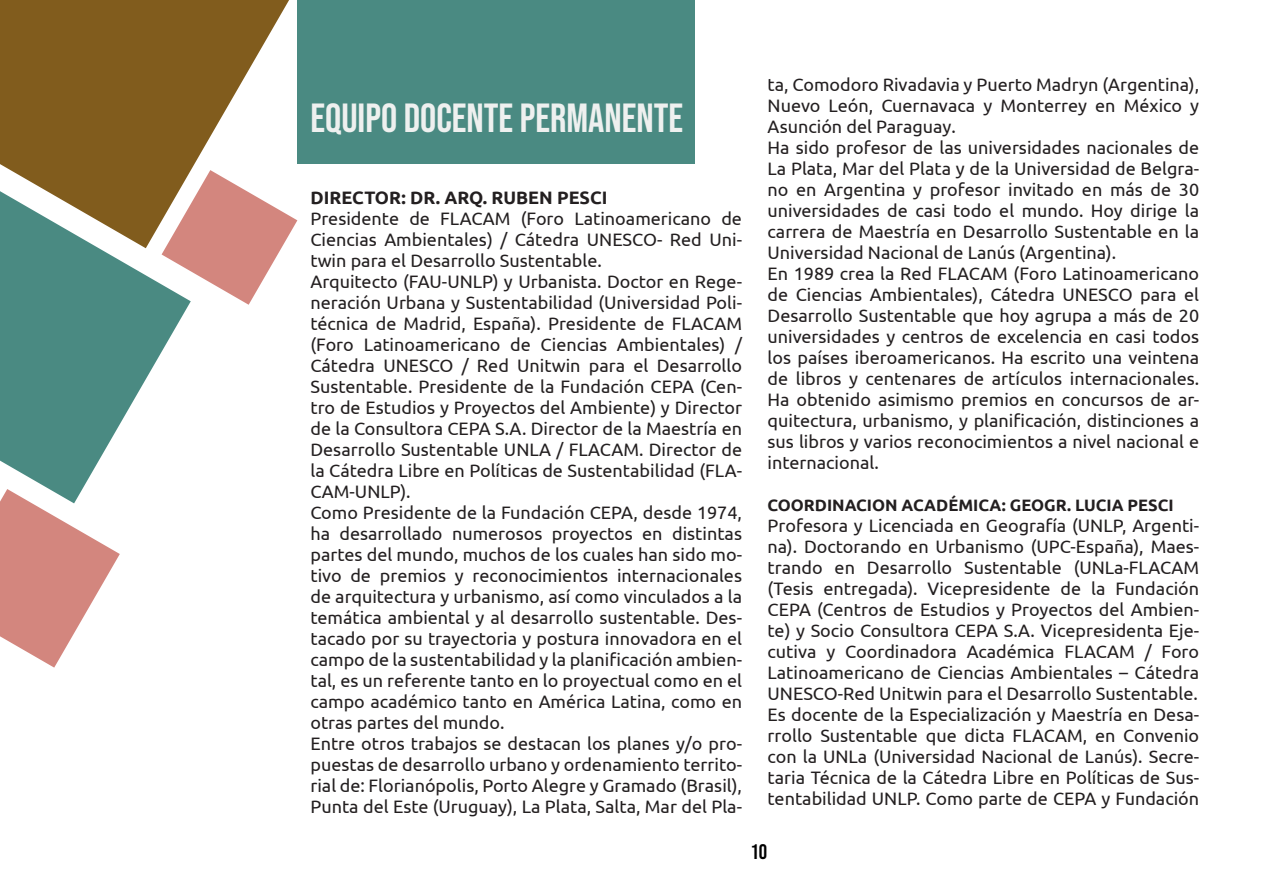
<style>
.page{position:relative;width:1263px;height:893px;background:#fff}
.page>*{position:absolute;margin:0;border:0;box-sizing:border-box;transform-origin:0 0}
.t1{font:40.5px "Bebas Neue";color:#eef0ef}
.t2{font:21px "Bebas Neue";color:#000}
.t3{font:18px/21px "Ubuntu";color:#231f20;text-align:justify}
.t4{font:700 18px "Ubuntu";color:#231f20}
.t5{font:700 16.5px "Ubuntu";color:#231f20}
</style>
<div class="page">
<svg style="left:0;top:0;width:289px;height:191px;fill:#815c1d"></svg>
<svg style="left:0;top:191px;width:189px;height:298px;fill:#4a8a82"></svg>
<svg style="left:162px;top:170px;width:135px;height:135px"></svg>
<svg style="left:0;top:489px;width:120px;height:179px"></svg>
<div style="left:297px;top:0;width:398px;height:164px;background:#4a8a82"></div>
<p class="t1" style="left:310px;top:95px;width:374px">EQUIPO DOCENTE PERMANENTE</p>
<p class="t4" style="left:310px;top:186px;width:298px">DIRECTOR: DR. ARQ. RUBEN PESCI</p>
<p class="t3" style="left:310px;top:207px;width:433px">Presidente de FLACAM (Foro Latinoamericano de Ciencias Ambientales) / Cátedra UNESCO- Red Uni&shy;twin para el Desarrollo Sustentable.</p>
<p class="t3" style="left:310px;top:270px;width:433px">Arquitecto (FAU-UNLP) y Urbanista. Doctor en Rege&shy;neración Urbana y Sustentabilidad (Universidad Poli&shy;técnica de Madrid, España). Presidente de FLACAM (Foro Latinoamericano de Ciencias Ambientales) / Cátedra UNESCO / Red Unitwin para el Desarrollo Sustentable. Presidente de la Fundación CEPA (Cen&shy;tro de Estudios y Proyectos del Ambiente) y Director de la Consultora CEPA S.A. Director de la Maestría en Desarrollo Sustentable UNLA / FLACAM. Director de la Cátedra Libre en Políticas de Sustentabilidad (FLA-CAM-UNLP).</p>
<p class="t3" style="left:310px;top:501px;width:433px">Como Presidente de la Fundación CEPA, desde 1974, ha desarrollado numerosos proyectos en distintas partes del mundo, muchos de los cuales han sido mo&shy;tivo de premios y reconocimientos internacionales de arquitectura y urbanismo, así como vinculados a la temática ambiental y al desarrollo sustentable. Des&shy;tacado por su trayectoria y postura innovadora en el campo de la sustentabilidad y la planificación ambien&shy;tal, es un referente tanto en lo proyectual como en el campo académico tanto en América Latina, como en otras partes del mundo.</p>
<p class="t3" style="left:310px;top:732px;width:433px">Entre otros trabajos se destacan los planes y/o pro&shy;puestas de desarrollo urbano y ordenamiento territo&shy;rial de: Florianópolis, Porto Alegre y Gramado (Brasil), Punta del Este (Uruguay), La Plata, Salta, Mar del Pla-</p>
<p class="t3" style="left:767px;top:73px;width:433px">ta, Comodoro Rivadavia y Puerto Madryn (Argentina), Nuevo León, Cuernavaca y Monterrey en México y Asunción del Paraguay.</p>
<p class="t3" style="left:767px;top:136px;width:433px">Ha sido profesor de las universidades nacionales de La Plata, Mar del Plata y de la Universidad de Belgra&shy;no en Argentina y profesor invitado en más de 30 universidades de casi todo el mundo. Hoy dirige la carrera de Maestría en Desarrollo Sustentable en la Universidad Nacional de Lanús (Argentina).</p>
<p class="t3" style="left:767px;top:262px;width:433px">En 1989 crea la Red FLACAM (Foro Latinoamericano de Ciencias Ambientales), Cátedra UNESCO para el Desarrollo Sustentable que hoy agrupa a más de 20 universidades y centros de excelencia en casi todos los países iberoamericanos. Ha escrito una veintena de libros y centenares de artículos internacionales.<br>Ha obtenido asimismo premios en concursos de ar&shy;quitectura, urbanismo, y planificación, distinciones a sus libros y varios reconocimientos a nivel nacional e internacional.</p>
<p class="t5" style="left:767px;top:495px;width:408px">COORDINACION ACADÉMICA: GEOGR. LUCIA PESCI</p>
<p class="t3" style="left:767px;top:514px;width:433px">Profesora y Licenciada en Geografía (UNLP, Argenti&shy;na). Doctorando en Urbanismo (UPC-España), Maes&shy;trando en Desarrollo Sustentable (UNLa-FLACAM (Tesis entregada). Vicepresidente de la Fundación CEPA (Centros de Estudios y Proyectos del Ambien&shy;te) y Socio Consultora CEPA S.A. Vicepresidenta Eje&shy;cutiva y Coordinadora Académica FLACAM / Foro Latinoamericano de Ciencias Ambientales – Cátedra UNESCO-Red Unitwin para el Desarrollo Sustentable.</p>
<p class="t3" style="left:767px;top:703px;width:433px">Es docente de la Especialización y Maestría en Desa&shy;rrollo Sustentable que dicta FLACAM, en Convenio con la UNLa (Universidad Nacional de Lanús). Secre&shy;taria Técnica de la Cátedra Libre en Políticas de Sus&shy;tentabilidad UNLP. Como parte de CEPA y Fundación</p>
<p class="t2" style="left:750px;top:839px;width:18px">10</p>
</div>
